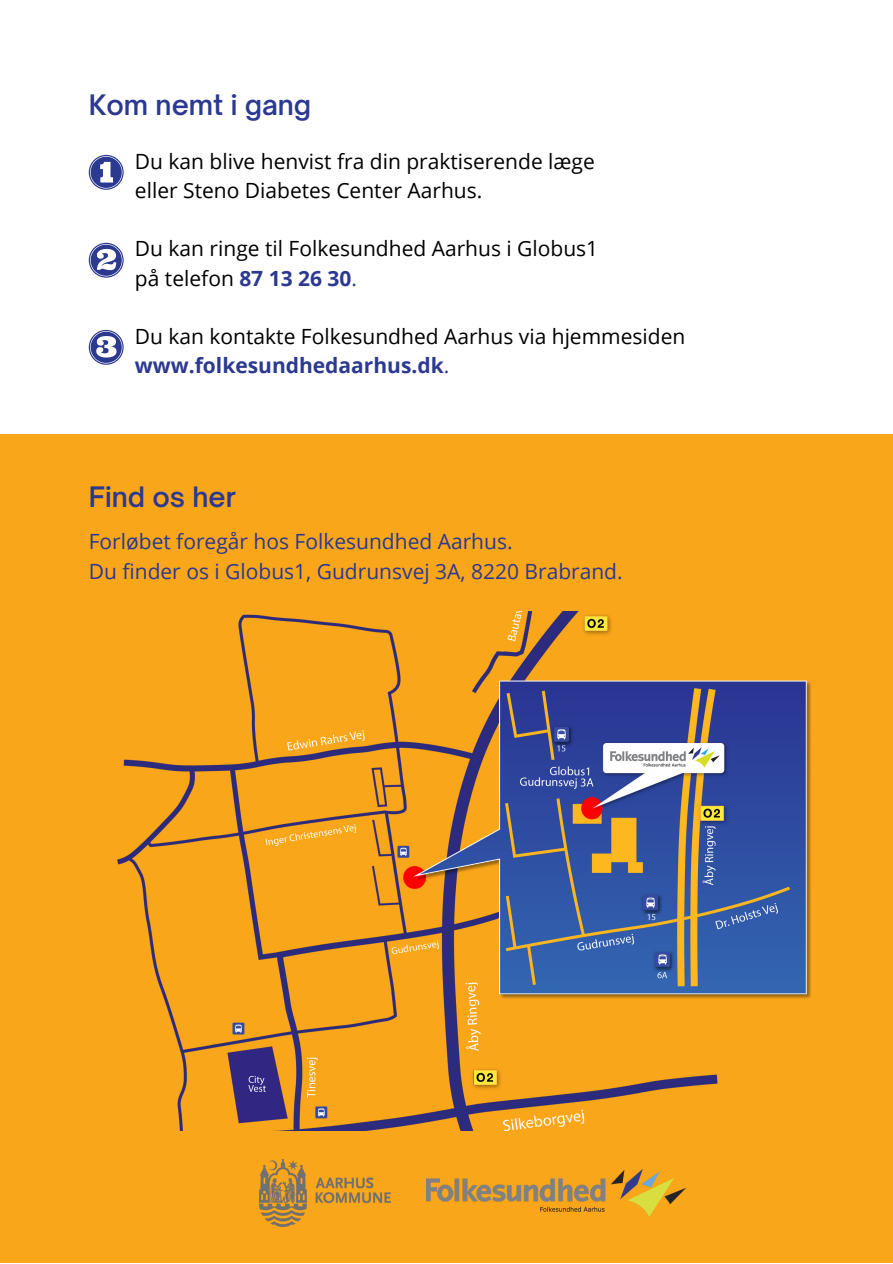
<style>
.page{position:relative;width:893px;height:1264px;background:#fff}
.page>*{position:absolute;margin:0;border:0;box-sizing:border-box;transform-origin:0 0}
.t1{font:600 27px "Open Sauce One";color:#2b3990}
.t2{font:21px/29.2px "Open Sans";color:#000}
.t3{font:21px/29.4px "Open Sans";color:#2b3990}
.s1{font-weight:700;color:#2b3990}
.s2{color:#2b3990}
</style>
<div class="page">
<div style="left:0;top:434px;width:892px;height:828px;background:#faa61a"></div>
<img style="left:427px;top:1169px;width:258px;height:47px">
<img style="left:260px;top:1159px;width:130px;height:67px">
<svg style="left:89px;top:155px;width:35px;height:35px"></svg>
<svg style="left:89px;top:243px;width:35px;height:35px"></svg>
<svg style="left:89px;top:330px;width:35px;height:35px"></svg>
<img style="left:117px;top:611px;width:694px;height:519px">
<p class="t1" style="left:89px;top:88px;width:224px">Kom nemt i gang</p>
<p class="t2" style="left:135px;top:146px;width:461px">Du kan blive henvist fra din praktiserende læge eller Steno Diabetes Center Aarhus.</p>
<p class="t2" style="left:135px;top:234px;width:464px">Du kan ringe til Folkesundhed Aarhus i Globus1 på telefon <span class="s1">87 13 26 30</span><span class="s2">.</span></p>
<p class="t2" style="left:135px;top:321px;width:552px">Du kan kontakte Folkesundhed Aarhus via hjemmesiden <span class="s1">www.folkesundhedaarhus.dk</span><span class="s2">.</span></p>
<p class="t1" style="left:89px;top:480px;width:149px">Find os her</p>
<p class="t3" style="left:89px;top:526px;width:535px">Forløbet foregår hos Folkesundhed Aarhus.<br>Du finder os i Globus1, Gudrunsvej 3A, 8220 Brabrand.</p>
</div>
